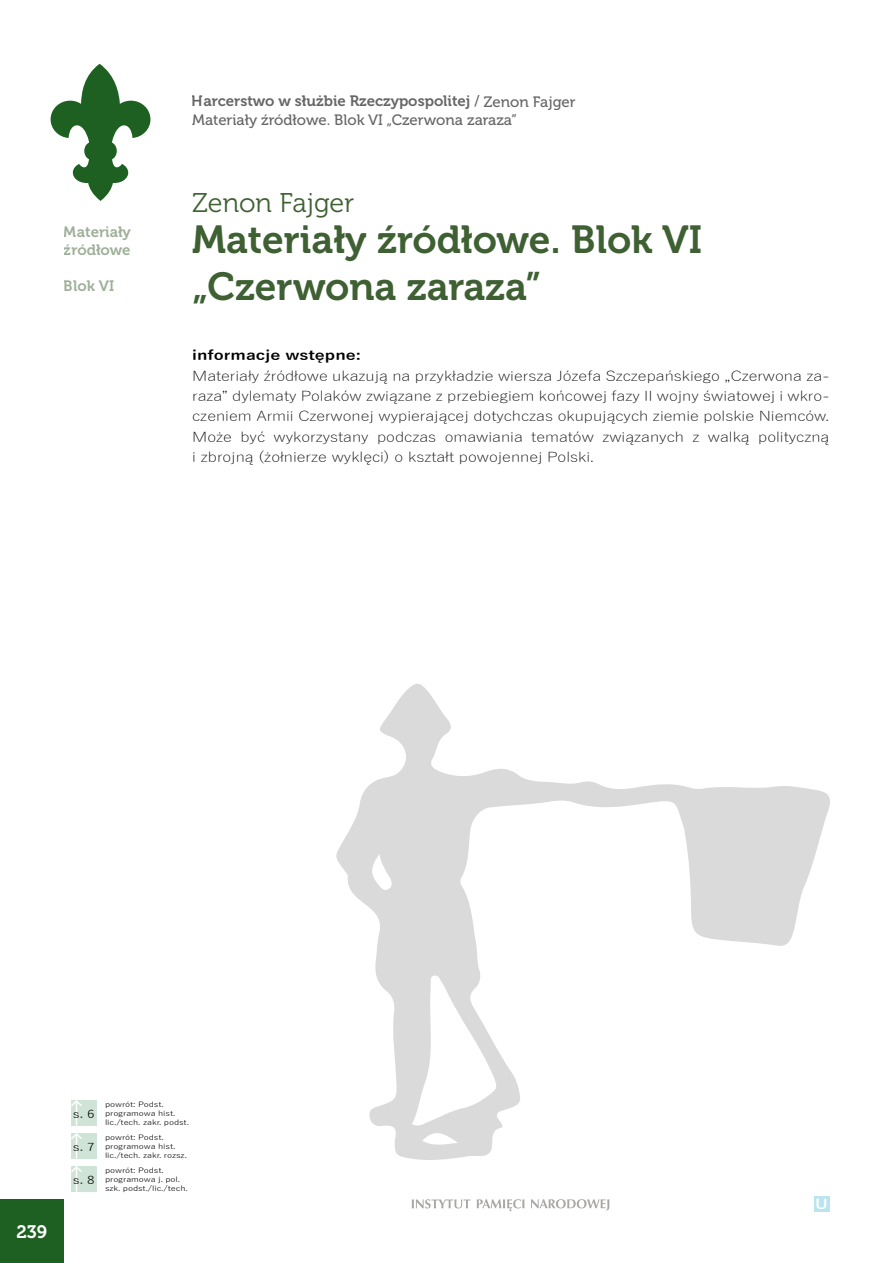
<style>
.page{position:relative;width:893px;height:1263px;background:#fff}
.page>*{position:absolute;margin:0;border:0;box-sizing:border-box;transform-origin:0 0}
.t1{font:39px/46.8px "Museo 700";color:#3e6032}
.t2{font:27px "Museo 300";color:#3e6032}
.t3{font:18px "Museo 700";color:#fff}
.t4{font:15px "Museo 700";color:#000}
.t5{font:15px "Museo 500";color:#000}
.t6{font:15px/18px "Museo 700";color:#3e6032}
.t7{font:300 13.5px/20.4px "Yu Gothic";color:#000;text-align:justify;scale:1.25 1}
.t8{font:700 13.5px "Yu Gothic";color:#000;scale:1.25 1}
.t9{font:700 13.2px "Yu Gothic";color:#fff;scale:1.25 1}
.t10{font:10.8px "Yu Gothic";color:#000;scale:1.25 1}
.t11{font:7.2px/9px "Yu Gothic";letter-spacing:-.01em;color:#000;scale:1.25 1}
.s1{font-family:"Museo 500"}
</style>
<div class="page">
<div style="left:0;top:1199px;width:64px;height:64px;background:#1e5f22"></div>
<svg style="left:412px;top:1199px;width:197px;height:12px"></svg>
<svg style="left:336px;top:684px;width:494px;height:476px"></svg>
<div style="left:71px;top:1100px;width:25px;height:26px;background:#cfe3d7"></div>
<svg style="left:71px;top:1100px;width:11px;height:25px"></svg>
<div style="left:71px;top:1133px;width:25px;height:25px;background:#cfe3d7"></div>
<svg style="left:71px;top:1133px;width:11px;height:25px"></svg>
<div style="left:71px;top:1166px;width:25px;height:25px;background:#cfe3d7"></div>
<svg style="left:71px;top:1166px;width:11px;height:25px"></svg>
<svg style="left:51px;top:64px;width:99px;height:137px"></svg>
<div style="left:814px;top:1196px;width:15px;height:15px;background:#bbe4f1"></div>
<p class="t6" style="left:64px;top:223px;width:69px">Materiały źródłowe</p>
<p class="t6" style="left:64px;top:277px;width:52px">Blok VI</p>
<p class="t4" style="left:192px;top:93px;width:385px">Harcerstwo w służbie Rzeczypospolitej <span class="s1">/ Zenon Fajger</span></p>
<p class="t5" style="left:192px;top:112px;width:326px">Materiały źródłowe. Blok VI „Czerwona zaraza”</p>
<h2 class="t2" style="left:192px;top:188px;width:163px">Zenon Fajger</h2>
<h1 class="t1" style="left:192px;top:217px;width:511px">Materiały źródłowe. Blok VI „Czerwona zaraza”</h1>
<p class="t8" style="left:192px;top:348px;width:136px">informacje wstępne:</p>
<p class="t7" style="left:192px;top:364px;width:511px">Materiały źródłowe ukazują na przykładzie wiersza Józefa Szczepańskiego „Czerwona za&shy;raza” dylematy Polaków związane z przebiegiem końcowej fazy II wojny światowej i wkro&shy;czeniem Armii Czerwonej wypierającej dotychczas okupujących ziemie polskie Niemców.<br>Może być wykorzystany podczas omawiania tematów związanych z walką polityczną i zbrojną (żołnierze wyklęci) o kształt powojennej Polski.</p>
<h3 class="t3" style="left:17px;top:1221px;width:32px">239</h3>
<p class="t10" style="left:73px;top:1104px;width:19px">s. 6</p>
<p class="t11" style="left:105px;top:1099px;width:69px">powrót: Podst. programowa hist. lic./tech. zakr. podst.</p>
<p class="t10" style="left:73px;top:1137px;width:19px">s. 7</p>
<p class="t11" style="left:105px;top:1132px;width:67px">powrót: Podst. programowa hist. lic./tech. zakr. rozsz.</p>
<p class="t10" style="left:73px;top:1170px;width:19px">s. 8</p>
<p class="t11" style="left:105px;top:1165px;width:68px">powrót: Podst. programowa j. pol. szk. podst./lic./tech.</p>
<p class="t9" style="left:815px;top:1197px;width:12px">U</p>
</div>
